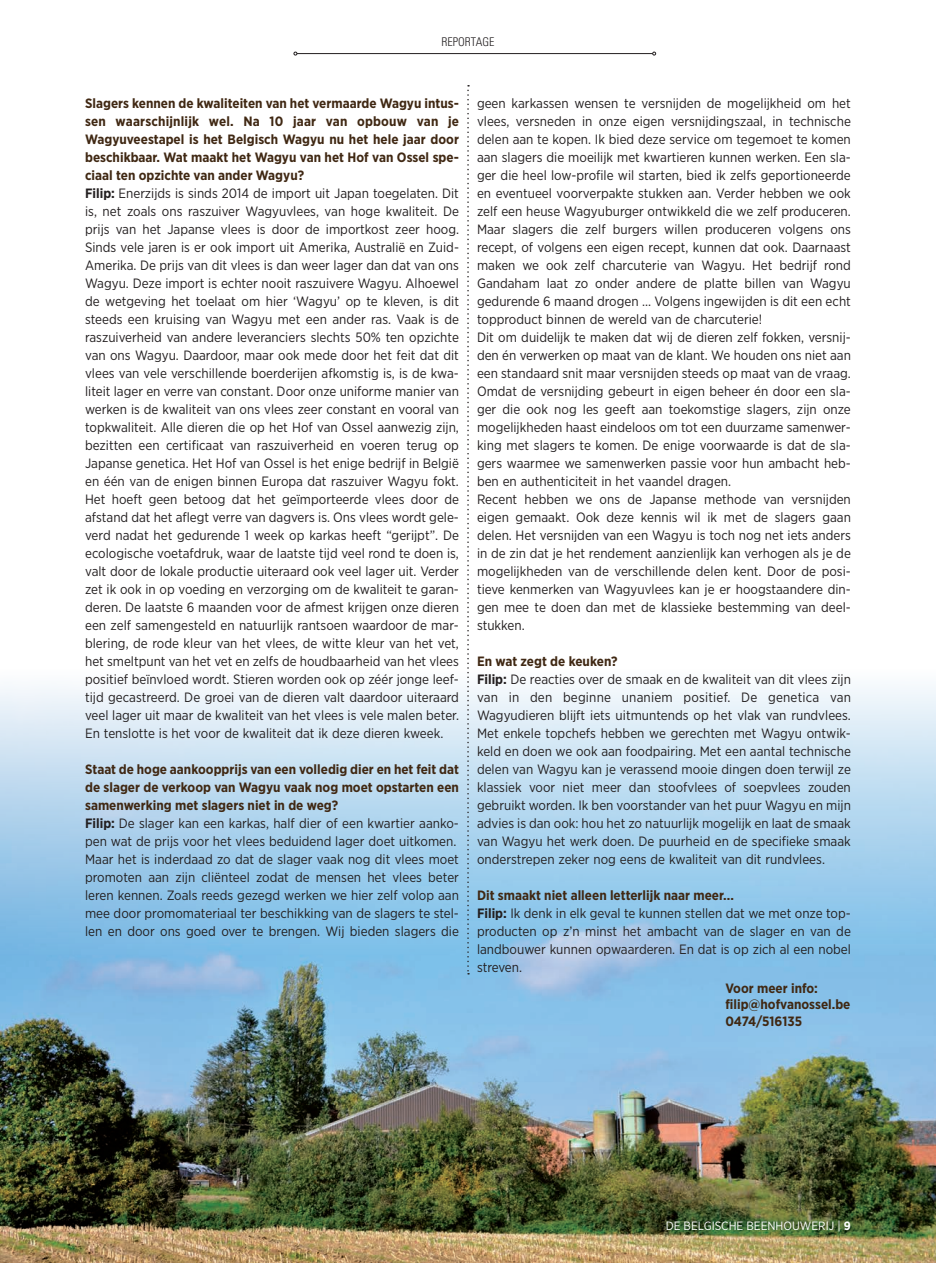
<style>
.page{position:relative;width:936px;height:1263px;background:#fff}
.page>*{position:absolute;margin:0;border:0;box-sizing:border-box;transform-origin:0 0}
.t1{font:13.5px/18px "Gotham Narrow";color:#231f20}
.t2{font:700 13.5px/16.2px "Gotham Narrow";color:#402813}
.t3{font:12px "Gotham Narrow";color:#fff}
.t4{font:300 condensed 12px "Univers LT Std";color:#231f20}
.s1{font-weight:700;color:#402813}
.s2{font-weight:700}
</style>
<div class="page">
<hr style="left:297px;top:53px;width:355px;height:1px;background:#231f20">
<img style="left:0;top:956px;width:935px;height:307px">
<div style="left:0;top:667px;width:935px;height:289px;background:linear-gradient(to bottom,#f8fafc,#78b9e5)"></div>
<svg style="left:467px;top:85px;width:2px;height:889px"></svg>
<p class="t4" style="left:441px;top:35px;width:54px">REPORTAGE</p>
<p class="t1" style="left:85px;top:94px;width:375px"><span class="s1">Slagers kennen de kwaliteiten van het vermaarde Wagyu intus&shy;sen waarschijnlijk wel. Na 10 jaar van opbouw van je Wagyuveestapel is het Belgisch Wagyu nu het hele jaar door beschikbaar. Wat maakt het Wagyu van het Hof van Ossel spe&shy;ciaal ten opzichte van ander Wagyu?<br></span><span class="s2">Filip:</span> Enerzijds is sinds 2014 de import uit Japan toegelaten. Dit is, net zoals ons raszuiver Wagyuvlees, van hoge kwaliteit. De prijs van het Japanse vlees is door de importkost zeer hoog.<br>Sinds vele jaren is er ook import uit Amerika, Australië en Zuid-Amerika. De prijs van dit vlees is dan weer lager dan dat van ons Wagyu. Deze import is echter nooit raszuivere Wagyu. Alhoewel de wetgeving het toelaat om hier ‘Wagyu’ op te kleven, is dit steeds een kruising van Wagyu met een ander ras. Vaak is de raszuiverheid van andere leveranciers slechts 50% ten opzichte van ons Wagyu. Daardoor, maar ook mede door het feit dat dit vlees van vele verschillende boerderijen afkomstig is, is de kwa&shy;liteit lager en verre van constant. Door onze uniforme manier van werken is de kwaliteit van ons vlees zeer constant en vooral van topkwaliteit. Alle dieren die op het Hof van Ossel aanwezig zijn, bezitten een certificaat van raszuiverheid en voeren terug op Japanse genetica. Het Hof van Ossel is het enige bedrijf in België en één van de enigen binnen Europa dat raszuiver Wagyu fokt.<br>Het hoeft geen betoog dat het geïmporteerde vlees door de afstand dat het aflegt verre van dagvers is. Ons vlees wordt gele&shy;verd nadat het gedurende 1 week op karkas heeft “gerijpt”. De ecologische voetafdruk, waar de laatste tijd veel rond te doen is, valt door de lokale productie uiteraard ook veel lager uit. Verder zet ik ook in op voeding en verzorging om de kwaliteit te garan&shy;deren. De laatste 6 maanden voor de afmest krijgen onze dieren een zelf samengesteld en natuurlijk rantsoen waardoor de mar&shy;blering, de rode kleur van het vlees, de witte kleur van het vet, het smeltpunt van het vet en zelfs de houdbaarheid van het vlees positief beïnvloed wordt. Stieren worden ook op zéér jonge leef&shy;tijd gecastreerd. De groei van de dieren valt daardoor uiteraard veel lager uit maar de kwaliteit van het vlees is vele malen beter.<br>En tenslotte is het voor de kwaliteit dat ik deze dieren kweek.</p>
<p class="t1" style="left:85px;top:760px;width:375px"><span class="s1">Staat de hoge aankoopprijs van een volledig dier en het feit dat de slager de verkoop van Wagyu vaak nog moet opstarten een samenwerking met slagers niet in de weg?<br></span><span class="s2">Filip:</span> De slager kan een karkas, half dier of een kwartier aanko&shy;pen wat de prijs voor het vlees beduidend lager doet uitkomen.<br>Maar het is inderdaad zo dat de slager vaak nog dit vlees moet promoten aan zijn cliënteel zodat de mensen het vlees beter leren kennen. Zoals reeds gezegd werken we hier zelf volop aan mee door promomateriaal ter beschikking van de slagers te stel&shy;len en door ons goed over te brengen. Wij bieden slagers die</p>
<p class="t1" style="left:477px;top:94px;width:375px">geen karkassen wensen te versnijden de mogelijkheid om het vlees, versneden in onze eigen versnijdingszaal, in technische delen aan te kopen. Ik bied deze service om tegemoet te komen aan slagers die moeilijk met kwartieren kunnen werken. Een sla&shy;ger die heel low-profile wil starten, bied ik zelfs geportioneerde en eventueel voorverpakte stukken aan. Verder hebben we ook zelf een heuse Wagyuburger ontwikkeld die we zelf produceren.<br>Maar slagers die zelf burgers willen produceren volgens ons recept, of volgens een eigen recept, kunnen dat ook. Daarnaast maken we ook zelf charcuterie van Wagyu. Het bedrijf rond Gandaham laat zo onder andere de platte billen van Wagyu gedurende 6 maand drogen … Volgens ingewijden is dit een echt topproduct binnen de wereld van de charcuterie!<br>Dit om duidelijk te maken dat wij de dieren zelf fokken, versnij&shy;den én verwerken op maat van de klant. We houden ons niet aan een standaard snit maar versnijden steeds op maat van de vraag.<br>Omdat de versnijding gebeurt in eigen beheer én door een sla&shy;ger die ook nog les geeft aan toekomstige slagers, zijn onze mogelijkheden haast eindeloos om tot een duurzame samenwer&shy;king met slagers te komen. De enige voorwaarde is dat de sla&shy;gers waarmee we samenwerken passie voor hun ambacht heb&shy;ben en authenticiteit in het vaandel dragen.<br>Recent hebben we ons de Japanse methode van versnijden eigen gemaakt. Ook deze kennis wil ik met de slagers gaan delen. Het versnijden van een Wagyu is toch nog net iets anders in de zin dat je het rendement aanzienlijk kan verhogen als je de mogelijkheden van de verschillende delen kent. Door de posi&shy;tieve kenmerken van Wagyuvlees kan je er hoogstaandere din&shy;gen mee te doen dan met de klassieke bestemming van deel&shy;stukken.</p>
<p class="t1" style="left:477px;top:652px;width:375px"><span class="s1">En wat zegt de keuken?<br></span><span class="s2">Filip:</span> De reacties over de smaak en de kwaliteit van dit vlees zijn van in den beginne unaniem positief. De genetica van Wagyudieren blijft iets uitmuntends op het vlak van rundvlees.<br>Met enkele topchefs hebben we gerechten met Wagyu ontwik&shy;keld en doen we ook aan foodpairing. Met een aantal technische delen van Wagyu kan je verassend mooie dingen doen terwijl ze klassiek voor niet meer dan stoofvlees of soepvlees zouden gebruikt worden. Ik ben voorstander van het puur Wagyu en mijn advies is dan ook: hou het zo natuurlijk mogelijk en laat de smaak van Wagyu het werk doen. De puurheid en de specifieke smaak onderstrepen zeker nog eens de kwaliteit van dit rundvlees.</p>
<p class="t1" style="left:477px;top:886px;width:375px"><span class="s1">Dit smaakt niet alleen letterlijk naar meer…<br></span><span class="s2">Filip:</span> Ik denk in elk geval te kunnen stellen dat we met onze top&shy;producten op z’n minst het ambacht van de slager en van de landbouwer kunnen opwaarderen. En dat is op zich al een nobel streven.</p>
<p class="t2" style="left:725px;top:980px;width:127px">Voor meer info: filip@hofvanossel.be<br>0474/516135</p>
<p class="t3" style="left:665px;top:1218px;width:187px">DE BELGISCHE BEENHOUWERIJ | <span class="s2">9</span></p>
</div>
